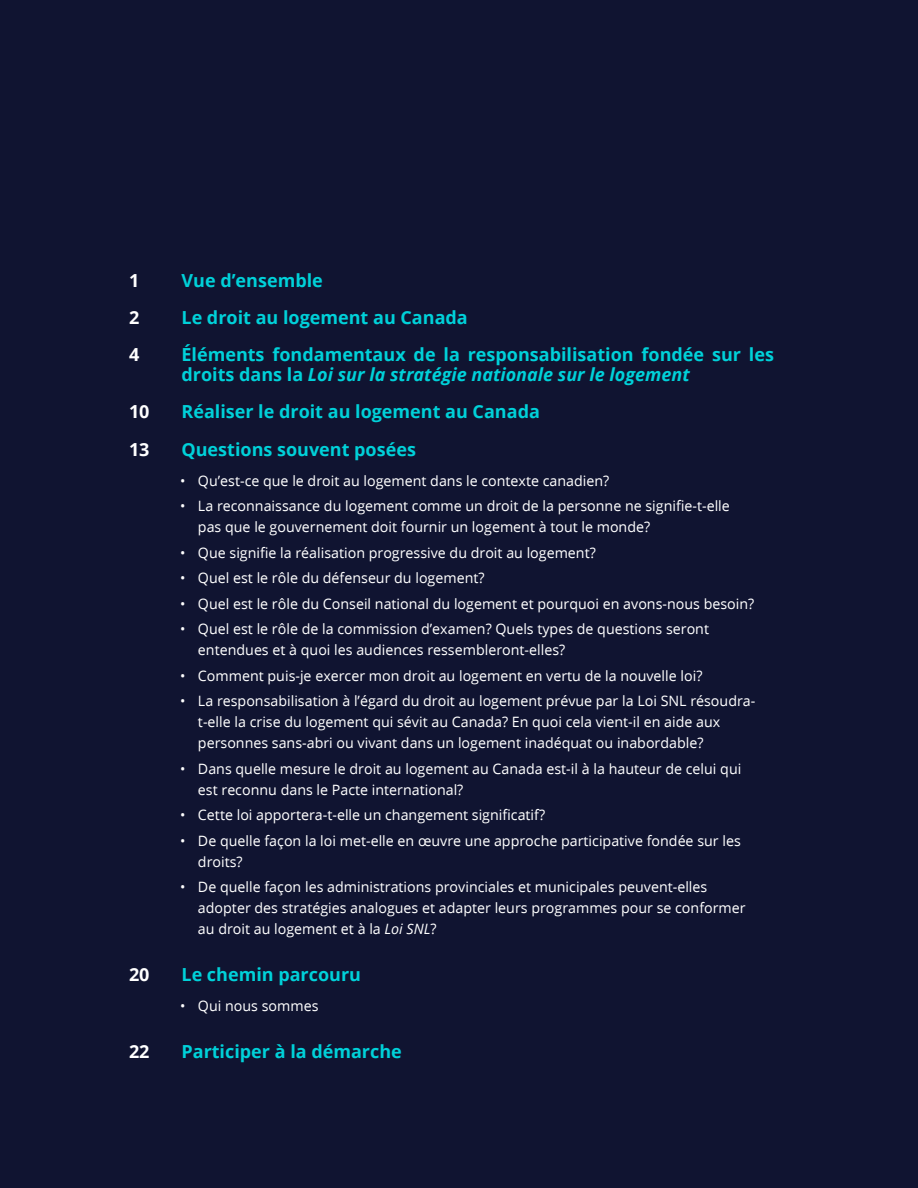
<style>
.page{position:relative;width:918px;height:1188px;background:#101431}
.page>*{position:absolute;margin:0;border:0;box-sizing:border-box;transform-origin:0 0}
.t1{font:700 18px/19.5px "Open Sans";color:#00d1d9}
.t2{font:700 18px "Open Sans";color:#fff}
.t3{font:14.25px/21px "Open Sans";color:#fff}
.s1{font-style:italic}
</style>
<div class="page">
<p class="t2" style="left:129px;top:267px;width:12px">1</p>
<p class="t1" style="left:182px;top:270px;width:143px">Vue d’ensemble</p>
<p class="t2" style="left:129px;top:305px;width:12px">2</p>
<p class="t1" style="left:182px;top:307px;width:288px">Le droit au logement au Canada</p>
<p class="t2" style="left:129px;top:342px;width:12px">4</p>
<p class="t1" style="left:182px;top:345px;width:594px">Éléments fondamentaux de la responsabilisation fondée sur les droits dans la <span class="s1">Loi sur la stratégie nationale sur le logement</span></p>
<p class="t2" style="left:129px;top:399px;width:22px">10</p>
<p class="t1" style="left:182px;top:402px;width:360px">Réaliser le droit au logement au Canada</p>
<p class="t2" style="left:129px;top:437px;width:22px">13</p>
<p class="t1" style="left:182px;top:439px;width:236px">Questions souvent posées</p>
<p class="t3" style="left:180px;top:471px;width:431px">• Qu’est-ce que le droit au logement dans le contexte canadien?</p>
<p class="t3" style="left:198px;top:496px;width:533px;text-indent:-18px">• La reconnaissance du logement comme un droit de la personne ne signifie-t-elle pas que le gouvernement doit fournir un logement à tout le monde?</p>
<p class="t3" style="left:180px;top:543px;width:417px">• Que signifie la réalisation progressive du droit au logement?</p>
<p class="t3" style="left:180px;top:568px;width:306px">• Quel est le rôle du défenseur du logement?</p>
<p class="t3" style="left:180px;top:594px;width:576px">• Quel est le rôle du Conseil national du logement et pourquoi en avons-nous besoin?</p>
<p class="t3" style="left:198px;top:619px;width:513px;text-indent:-18px">• Quel est le rôle de la commission d’examen? Quels types de questions seront entendues et à quoi les audiences ressembleront-elles?</p>
<p class="t3" style="left:180px;top:666px;width:524px">• Comment puis-je exercer mon droit au logement en vertu de la nouvelle loi?</p>
<p class="t3" style="left:198px;top:691px;width:559px;text-indent:-18px">• La responsabilisation à l’égard du droit au logement prévue par la Loi SNL résoudra&shy;t-elle la crise du logement qui sévit au Canada? En quoi cela vient-il en aide aux personnes sans-abri ou vivant dans un logement inadéquat ou inabordable?</p>
<p class="t3" style="left:198px;top:759px;width:545px;text-indent:-18px">• Dans quelle mesure le droit au logement au Canada est-il à la hauteur de celui qui est reconnu dans le Pacte international?</p>
<p class="t3" style="left:180px;top:805px;width:367px">• Cette loi apportera-t-elle un changement significatif?</p>
<p class="t3" style="left:198px;top:831px;width:544px;text-indent:-18px">• De quelle façon la loi met-elle en œuvre une approche participative fondée sur les droits?</p>
<p class="t3" style="left:198px;top:877px;width:549px;text-indent:-18px">• De quelle façon les administrations provinciales et municipales peuvent-elles adopter des stratégies analogues et adapter leurs programmes pour se conformer au droit au logement et à la <span class="s1">Loi SNL</span>?</p>
<p class="t2" style="left:129px;top:962px;width:22px">20</p>
<p class="t1" style="left:182px;top:964px;width:181px">Le chemin parcouru</p>
<p class="t3" style="left:180px;top:996px;width:140px">• Qui nous sommes</p>
<p class="t2" style="left:129px;top:1038px;width:22px">22</p>
<p class="t1" style="left:182px;top:1041px;width:222px">Participer à la démarche</p>
</div>
